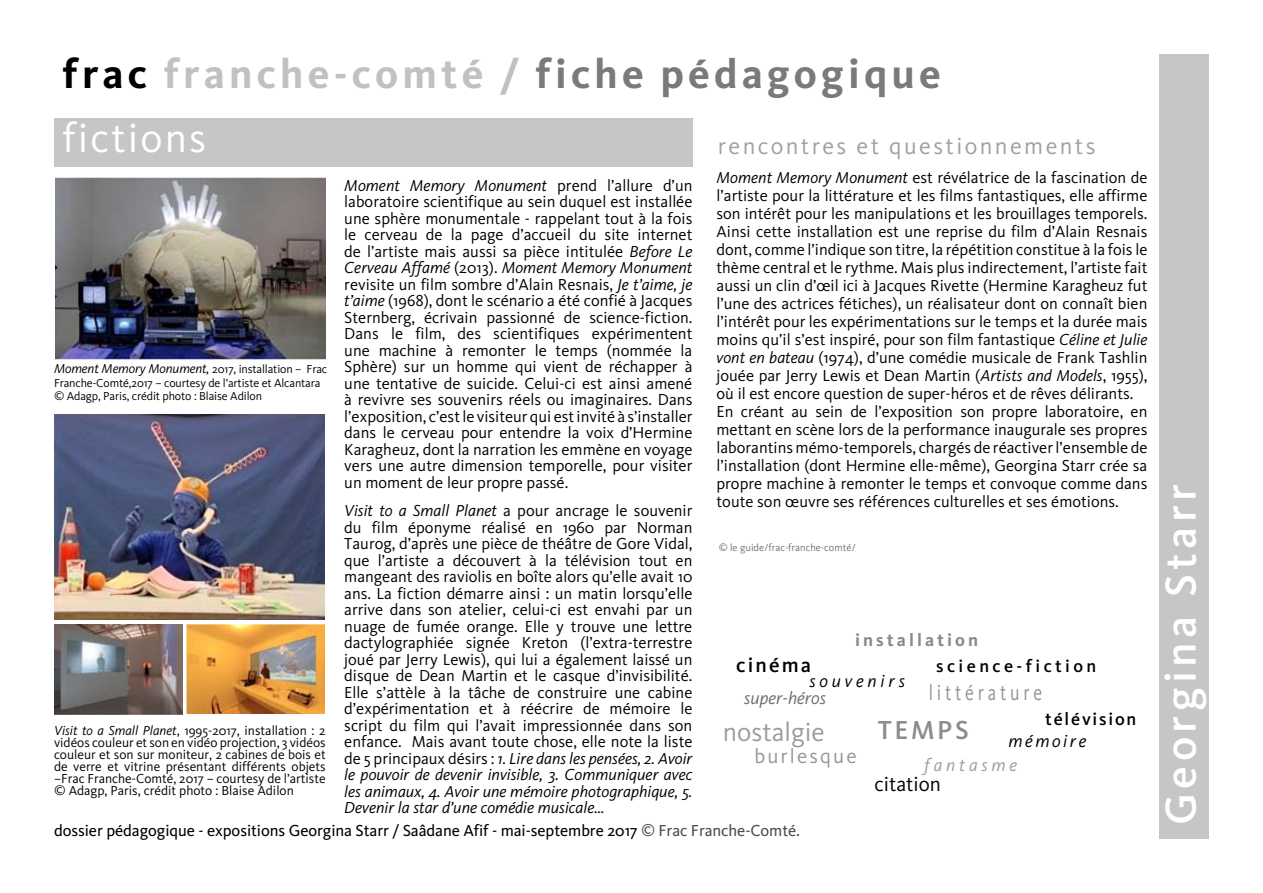
<style>
.page{position:relative;width:1263px;height:893px;background:#fff}
.page>*{position:absolute;margin:0;border:0;box-sizing:border-box;transform-origin:0 0}
.t1{font:500 45px "Kievit";letter-spacing:.1em;color:#fff}
.t2{font:700 42px "Kievit";letter-spacing:.1em;color:#797a7c}
.t3{font:42px "Kievit";letter-spacing:.05em;color:#fff}
.t4{font:27px "Kievit";color:#9b9c9e}
.t5{font:500 27px "Kievit";letter-spacing:.1em;color:#8b8c8e}
.t6{font:24px "Kievit";letter-spacing:.1em;color:#9ea0a2}
.t7{font:22.5px "Kievit";letter-spacing:.21em;color:#929395;scale:.8 1}
.t8{font:21px "Kievit";letter-spacing:.1em;color:#949697}
.t9{font:21px "Kievit";color:#000}
.t10{font:500 21px "Kievit";letter-spacing:.1em;color:#000}
.t11{font:500 18px "Kievit";letter-spacing:.19em;color:#000}
.t12{font:700 18px "Kievit";letter-spacing:.17em;color:#898a8c}
.t13{font:italic 18px "Kievit";color:#6b6c6d}
.t14{font:500 18px "Kievit";letter-spacing:.1em;color:#000}
.t15{font:italic 18px "Kievit";letter-spacing:.21em;color:#000}
.t16{font:italic 18px "Kievit";letter-spacing:.21em;color:#9c9d9f}
.t17{font:italic 18px "Kievit";letter-spacing:.14em;color:#000}
.t18{font:16.5px/16.5px "Kievit";color:#000;text-align:justify}
.t19{font:16.5px "Kievit";letter-spacing:-.005em;color:#000}
.t20{font:13.5px/12px "Kievit";color:#000;text-align:justify}
.t21{font:12px/13.5px "Kievit";letter-spacing:-.01em;color:#000}
.t22{font:10.5px "Kievit";color:#727375}
.s1{color:#000}
.s2{color:#c0c1c2}
.s3{font-style:italic;font-size:13.5px}
.s4{font-style:italic}
.s5{color:#4b4b4d}
</style>
<div class="page">
<div style="left:1160px;top:54px;width:49px;height:785px;background:#c5c6c8"></div>
<img style="left:54px;top:415px;width:270px;height:204px">
<img style="left:54px;top:624px;width:128px;height:90px">
<img style="left:187px;top:624px;width:137px;height:89px">
<img style="left:55px;top:178px;width:270px;height:181px">
<div style="left:54px;top:118px;width:638px;height:49px;background:#c5c6c8"></div>
<h2 class="t2" style="left:63px;top:49px;width:880px"><span class="s1">frac</span> <span class="s2">franche-comté /</span> fiche pédagogique</h2>
<h2 class="t3" style="left:63px;top:114px;width:145px">fictions</h2>
<p class="t21" style="left:54px;top:362px;width:275px"><span class="s3">Moment Memory Monument,</span> 2017, installation – Frac<br>Franche-Comté,2017 – courtesy de l’artiste et Alcantara © Adagp, Paris, crédit photo : Blaise Adilon</p>
<p class="t20" style="left:54px;top:724px;width:273px"><span class="s4">Visit to a Small Planet</span>, 1995-2017, installation : 2 vidéos couleur et son en vidéo projection, 3 vidéos couleur et son sur moniteur, 2 cabines de bois et de verre et vitrine présentant différents objets –Frac Franche-Comté, 2017 – courtesy de l’artiste © Adagp, Paris, crédit photo : Blaise Adilon</p>
<p class="t18" style="left:344px;top:177px;width:350px"><span class="s4">Moment Memory Monument</span> prend l’allure d’un laboratoire scientifique au sein duquel est installée une sphère monumentale - rappelant tout à la fois le cerveau de la page d’accueil du site internet de l’artiste mais aussi sa pièce intitulée <span class="s4">Before Le Cerveau Affamé</span> (2013). <span class="s4">Moment Memory Monument </span>revisite un film sombre d’Alain Resnais, <span class="s4">Je t’aime, je t’aime</span> (1968), dont le scénario a été confié à Jacques Sternberg, écrivain passionné de science-fiction.<br>Dans le film, des scientifiques expérimentent une machine à remonter le temps (nommée la Sphère) sur un homme qui vient de réchapper à une tentative de suicide. Celui-ci est ainsi amené à revivre ses souvenirs réels ou imaginaires. Dans l’exposition, c’est le visiteur qui est invité à s’installer dans le cerveau pour entendre la voix d’Hermine Karagheuz, dont la narration les emmène en voyage vers une autre dimension temporelle, pour visiter un moment de leur propre passé.</p>
<p class="t18" style="left:344px;top:503px;width:350px"><span class="s4">Visit to a Small Planet</span> a pour ancrage le souvenir du film éponyme réalisé en 1960 par Norman Taurog, d’après une pièce de théâtre de Gore Vidal, que l’artiste a découvert à la télévision tout en mangeant des raviolis en boîte alors qu’elle avait 10 ans. La fiction démarre ainsi : un matin lorsqu’elle arrive dans son atelier, celui-ci est envahi par un nuage de fumée orange. Elle y trouve une lettre dactylographiée signée Kreton (l’extra-terrestre joué par Jerry Lewis), qui lui a également laissé un disque de Dean Martin et le casque d’invisibilité.<br>Elle s’attèle à la tâche de construire une cabine d’expérimentation et à réécrire de mémoire le script du film qui l’avait impressionnée dans son enfance. Mais avant toute chose, elle note la liste de 5 principaux désirs : <span class="s4">1. Lire dans les pensées, 2. Avoir le pouvoir de devenir invisible, 3. Communiquer avec les animaux, 4. Avoir une mémoire photographique, 5.<br>Devenir la star d’une comédie musicale…</span></p>
<h3 class="t6" style="left:718px;top:133px;width:379px">rencontres et questionnements</h3>
<p class="t18" style="left:716px;top:169px;width:432px;line-height:18px;text-align:left"><span class="s4">Moment Memory Monument</span> est révélatrice de la fascination de l’artiste pour la littérature et les films fantastiques, elle affirme son intérêt pour les manipulations et les brouillages temporels.<br>Ainsi cette installation est une reprise du film d’Alain Resnais dont, comme l’indique son titre, la répétition constitue à la fois le thème central et le rythme. Mais plus indirectement, l’artiste fait aussi un clin d’œil ici à Jacques Rivette (Hermine Karagheuz fut l’une des actrices fétiches), un réalisateur dont on connaît bien l’intérêt pour les expérimentations sur le temps et la durée mais moins qu’il s’est inspiré, pour son film fantastique <span class="s4">Céline et Julie vont en bateau</span> (1974), d’une comédie musicale de Frank Tashlin jouée par Jerry Lewis et Dean Martin (<span class="s4">Artists and Models</span>, 1955), où il est encore question de super-héros et de rêves délirants.<br>En créant au sein de l’exposition son propre laboratoire, en mettant en scène lors de la performance inaugurale ses propres laborantins mémo-temporels, chargés de réactiver l’ensemble de l’installation (dont Hermine elle-même), Georgina Starr crée sa propre machine à remonter le temps et convoque comme dans toute son œuvre ses références culturelles et ses émotions.</p>
<p class="t22" style="left:719px;top:542px;width:139px">© le guide/frac-franche-comté/</p>
<p class="t12" style="left:855px;top:630px;width:125px">installation</p>
<h3 class="t7" style="left:929px;top:680px;width:143px">littérature</h3>
<p class="t10" style="left:736px;top:652px;width:76px">cinéma</p>
<p class="t11" style="left:936px;top:656px;width:162px">science-fiction</p>
<p class="t15" style="left:809px;top:670px;width:97px">souvenirs</p>
<p class="t13" style="left:744px;top:688px;width:84px">super-héros</p>
<h3 class="t4" style="left:723px;top:717px;width:103px">nostalgie</h3>
<p class="t14" style="left:1045px;top:708px;width:93px">télévision</p>
<h3 class="t5" style="left:878px;top:714px;width:90px">temps</h3>
<p class="t17" style="left:1008px;top:730px;width:79px">mémoire</p>
<p class="t8" style="left:754px;top:744px;width:104px">burlesque</p>
<p class="t16" style="left:924px;top:755px;width:95px">fantasme</p>
<p class="t9" style="left:874px;top:772px;width:68px">citation</p>
<p class="t19" style="left:54px;top:821px;width:747px">dossier pédagogique - expositions Georgina Starr / Saâdane Afif - mai-septembre 2017 <span class="s5">© Frac Franche-Comté.</span></p>
<h1 class="t1" style="left:1155px;top:825px;width:342px;rotate:-90deg">Georgina Starr</h1>
</div>
